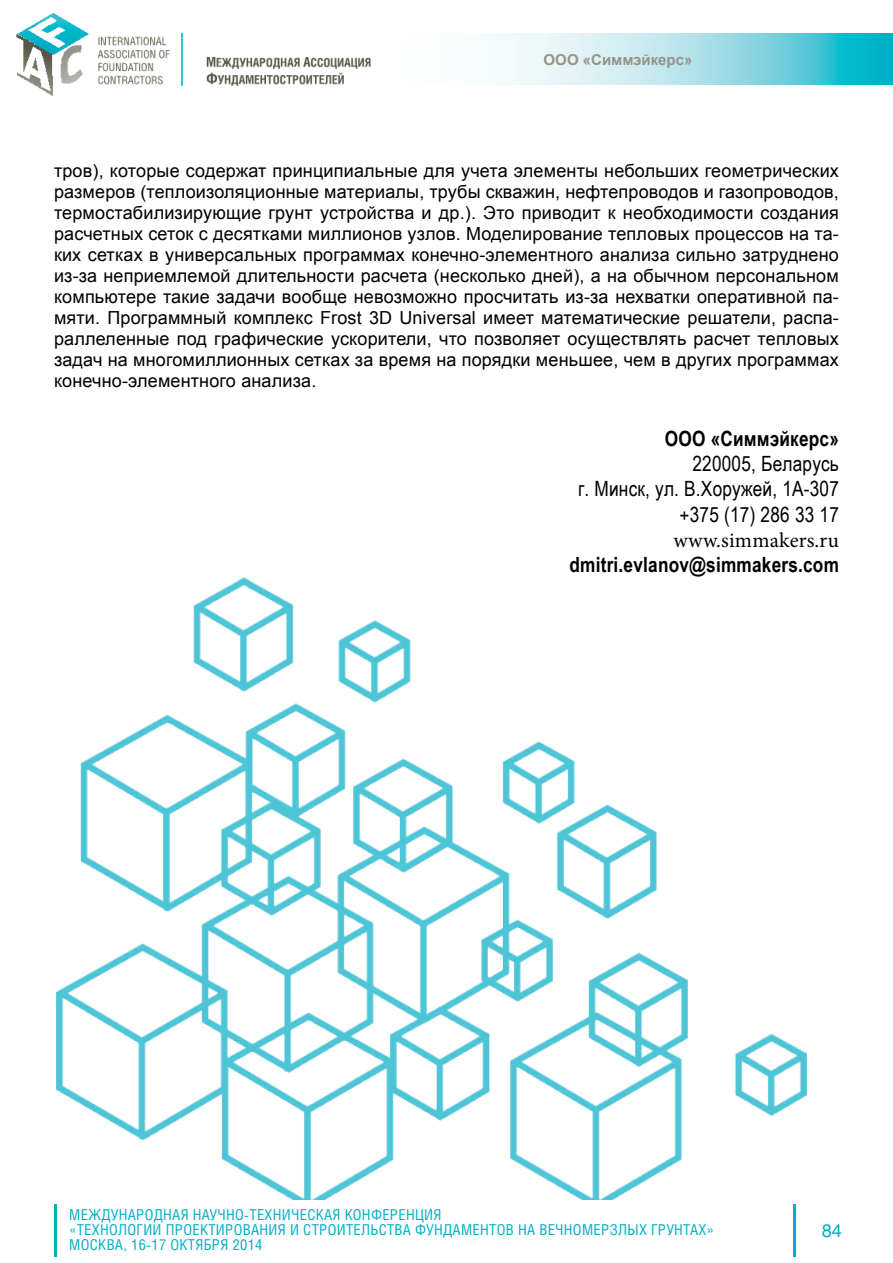
<style>
.page{position:relative;width:893px;height:1263px;background:#fff}
.page>*{position:absolute;margin:0;border:0;box-sizing:border-box;transform-origin:0 0}
.t1{font:21px/25.2px "Arial Narrow";letter-spacing:.01em;color:#000;text-align:right}
.t2{font:700 21px "Arial Narrow";letter-spacing:.01em;color:#000}
.t3{font:21px "Minion Pro";letter-spacing:.01em;color:#000}
.t4{font:18px/21px "Arial";letter-spacing:.01em;color:#000;text-align:justify}
.t5{font:18px "Helios";color:#00aec5}
.t6{font:15px/15px "Helios Cond";letter-spacing:.02em;color:#00aec5}
.t7{font:700 15px "Arial";color:#94948b}
</style>
<div class="page">
<svg style="left:494px;top:33px;width:398px;height:51px;background:#99dce6"></svg>
<img style="left:16px;top:13px;width:355px;height:83px">
<hr style="left:54px;top:1205px;width:2px;height:52px;background:#00aec5">
<hr style="left:793px;top:1205px;width:3px;height:52px;background:#00aec5">
<img style="left:56px;top:577px;width:751px;height:622px">
<p class="t7" style="left:544px;top:50px;width:150px">ООО «Симмэйкерс»</p>
<p class="t4" style="left:54px;top:160px;width:786px">тров), которые содержат принципиальные для учета элементы небольших геометрических размеров (теплоизоляционные материалы, трубы скважин, нефтепроводов и газопроводов, термостабилизирующие грунт устройства и др.). Это приводит к необходимости создания расчетных сеток с десятками миллионов узлов. Моделирование тепловых процессов на та&shy;ких сетках в универсальных программах конечно-элементного анализа сильно затруднено из-за неприемлемой длительности расчета (несколько дней), а на обычном персональном компьютере такие задачи вообще невозможно просчитать из-за нехватки оперативной па&shy;мяти. Программный комплекс Frost 3D Universal имеет математические решатели, распа&shy;раллеленные под графические ускорители, что позволяет осуществлять расчет тепловых задач на многомиллионных сетках за время на порядки меньшее, чем в других программах конечно-элементного анализа.</p>
<p class="t2" style="left:665px;top:423px;width:15px">ООО</p>
<p class="t2" style="left:711px;top:423px;width:130px">«Симмэйкерс»</p>
<p class="t1" style="left:578px;top:450px;width:262px">220005, Беларусь<br>г. Минск, ул. В.Хоружей, 1А-307 +375 (17) 286 33 17</p>
<p class="t3" style="left:673px;top:526px;width:167px">www.simmakers.ru</p>
<p class="t2" style="left:569px;top:549px;width:271px">dmitri.evlanov@simmakers.com</p>
<p class="t6" style="left:69px;top:1207px;width:646px">Международная научно-техническая конференция<br>«Технологии проектирования и строительства фундаментов на вечномерзлых грунтах»<br>Москва, 16-17 октября 2014</p>
<p class="t5" style="left:822px;top:1220px;width:22px">84</p>
</div>
